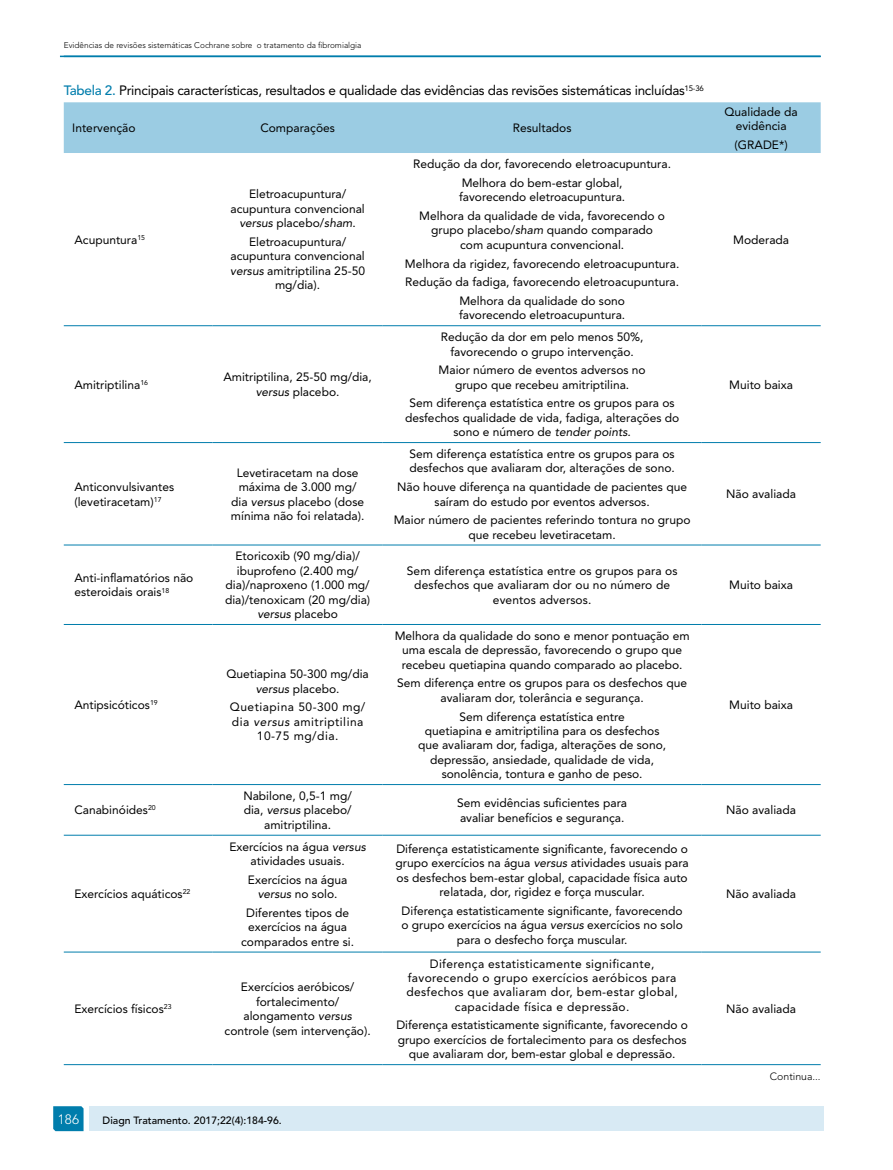
<style>
.page{position:relative;width:893px;height:1170px;background:#fff}
.page>*{position:absolute;margin:0;border:0;box-sizing:border-box;transform-origin:0 0}
.t1{font:13.5px "Avenir LT Std";letter-spacing:-.02em;color:#000}
.t2{font:300 13.5px "Avenir LT Std";color:#fff}
.t3{font:12px/14.4px "Avenir LT Std";color:#000;text-align:center}
.t4{font:12px/14.4px "Avenir LT Std";letter-spacing:.03em;color:#000;text-align:center}
.t5{font:12px/14.4px "Avenir LT Std";letter-spacing:.04em;color:#000;text-align:center}
.t6{font:500 10.5px "Avenir LT Std";color:#000}
.t7{font:300 10.5px "Avenir LT Std";color:#000}
.t8{font:300 8.25px "Avenir LT Std";color:#000}
.s1{font-weight:500;color:#007dac}
.s2{font-style:italic}
</style>
<div class="page">
<div style="left:64px;top:102px;width:757px;height:51px;background:#9bcce3"></div>
<hr style="left:64px;top:325px;width:149px;height:1px;background:#007dac">
<hr style="left:213px;top:325px;width:170px;height:1px;background:#007dac">
<hr style="left:383px;top:325px;width:319px;height:1px;background:#007dac">
<hr style="left:702px;top:325px;width:119px;height:1px;background:#007dac">
<hr style="left:64px;top:442px;width:149px;height:1px;background:#007dac">
<hr style="left:213px;top:442px;width:170px;height:1px;background:#007dac">
<hr style="left:383px;top:442px;width:319px;height:1px;background:#007dac">
<hr style="left:702px;top:442px;width:119px;height:1px;background:#007dac">
<hr style="left:64px;top:544px;width:149px;height:1px;background:#007dac">
<hr style="left:213px;top:544px;width:170px;height:1px;background:#007dac">
<hr style="left:383px;top:544px;width:319px;height:1px;background:#007dac">
<hr style="left:702px;top:544px;width:119px;height:1px;background:#007dac">
<hr style="left:64px;top:624px;width:149px;height:1px;background:#007dac">
<hr style="left:213px;top:624px;width:170px;height:1px;background:#007dac">
<hr style="left:383px;top:624px;width:319px;height:1px;background:#007dac">
<hr style="left:702px;top:624px;width:119px;height:1px;background:#007dac">
<hr style="left:64px;top:784px;width:149px;height:1px;background:#007dac">
<hr style="left:213px;top:784px;width:170px;height:1px;background:#007dac">
<hr style="left:383px;top:784px;width:319px;height:1px;background:#007dac">
<hr style="left:702px;top:784px;width:119px;height:1px;background:#007dac">
<hr style="left:64px;top:834px;width:149px;height:1px;background:#007dac">
<hr style="left:213px;top:834px;width:170px;height:1px;background:#007dac">
<hr style="left:383px;top:834px;width:319px;height:1px;background:#007dac">
<hr style="left:702px;top:834px;width:119px;height:1px;background:#007dac">
<hr style="left:64px;top:951px;width:149px;height:1px;background:#007dac">
<hr style="left:213px;top:951px;width:170px;height:1px;background:#007dac">
<hr style="left:383px;top:951px;width:319px;height:1px;background:#007dac">
<hr style="left:702px;top:951px;width:119px;height:1px;background:#007dac">
<hr style="left:64px;top:1064px;width:149px;height:1px;background:#007dac">
<hr style="left:213px;top:1064px;width:170px;height:1px;background:#007dac">
<hr style="left:383px;top:1064px;width:319px;height:1px;background:#007dac">
<hr style="left:702px;top:1064px;width:119px;height:1px;background:#007dac">
<hr style="left:60px;top:56px;width:761px;height:1px;background:#007dac">
<svg style="left:53px;top:1106px;width:31px;height:24px"></svg>
<div style="left:89px;top:1106px;width:735px;height:24px;background:#d8eaf4"></div>
<p class="t8" style="left:64px;top:40px;width:299px">Evidências de revisões sistemáticas Cochrane sobre o tratamento da fibromialgia</p>
<p class="t1" style="left:64px;top:83px;width:642px"><span class="s1">Tabela 2.</span> Principais características, resultados e qualidade das evidências das revisões sistemáticas incluídas<sup>15-36</sup></p>
<p class="t3" style="left:72px;top:121px;width:65px">Intervenção</p>
<p class="t3" style="left:260px;top:121px;width:76px">Comparações</p>
<p class="t3" style="left:513px;top:121px;width:60px">Resultados</p>
<p class="t3" style="left:74px;top:232px;width:72px">Acupuntura<sup>15</sup></p>
<p class="t3" style="left:230px;top:187px;width:136px">Eletroacupuntura/ acupuntura convencional <span class="s2">versus</span> placebo/<span class="s2">sham</span>.</p>
<p class="t3" style="left:230px;top:235px;width:136px">Eletroacupuntura/ acupuntura convencional <span class="s2">versus</span> amitriptilina 25-50 mg/dia).</p>
<p class="t3" style="left:74px;top:377px;width:75px">Amitriptilina<sup>16</sup></p>
<p class="t3" style="left:223px;top:370px;width:150px">Amitriptilina, 25-50 mg/dia, <span class="s2">versus</span> placebo.</p>
<p class="t3" style="left:74px;top:480px;width:101px;text-align:left">Anticonvulsivantes (levetiracetam)<sup>17</sup></p>
<p class="t3" style="left:74px;top:570px;width:120px;text-align:left">Anti-inflamatórios não esteroidais orais<sup>18</sup></p>
<p class="t3" style="left:74px;top:697px;width:85px">Antipsicóticos<sup>19</sup></p>
<p class="t3" style="left:231px;top:465px;width:135px">Levetiracetam na dose máxima de 3.000 mg/ dia <span class="s2">versus</span> placebo (dose mínima não foi relatada).</p>
<p class="t3" style="left:225px;top:549px;width:147px">Etoricoxib (90 mg/dia)/ ibuprofeno (2.400 mg/ dia)/naproxeno (1.000 mg/ dia)/tenoxicam (20 mg/dia) <span class="s2">versus</span> placebo</p>
<p class="t3" style="left:227px;top:666px;width:144px">Quetiapina 50-300 mg/dia <span class="s2">versus</span> placebo.</p>
<p class="t5" style="left:230px;top:700px;width:137px">Quetiapina 50-300 mg/ dia <span class="s2">versus</span> amitriptilina<br>10-75 mg/dia.</p>
<p class="t3" style="left:413px;top:155px;width:259px;line-height:18.6px">Redução da dor, favorecendo eletroacupuntura.<br>Melhora do bem-estar global,</p>
<p class="t3" style="left:419px;top:188px;width:247px;line-height:18.6px">favorecendo eletroacupuntura.<br>Melhora da qualidade de vida, favorecendo o</p>
<p class="t3" style="left:431px;top:223px;width:223px">grupo placebo/<span class="s2">sham</span> quando comparado com acupuntura convencional.</p>
<p class="t3" style="left:405px;top:254px;width:276px;line-height:18.6px">Melhora da rigidez, favorecendo eletroacupuntura.<br>Redução da fadiga, favorecendo eletroacupuntura.<br>Melhora da qualidade do sono</p>
<p class="t3" style="left:459px;top:308px;width:168px">favorecendo eletroacupuntura.</p>
<p class="t3" style="left:441px;top:330px;width:204px">Redução da dor em pelo menos 50%, favorecendo o grupo intervenção.</p>
<p class="t3" style="left:439px;top:363px;width:209px">Maior número de eventos adversos no grupo que recebeu amitriptilina.</p>
<p class="t3" style="left:405px;top:396px;width:276px">Sem diferença estatística entre os grupos para os desfechos qualidade de vida, fadiga, alterações do sono e número de <span class="s2">tender points.</span></p>
<p class="t3" style="left:409px;top:446px;width:267px;text-align:left">Sem diferença estatística entre os grupos para os desfechos que avaliaram dor, alterações de sono.</p>
<p class="t3" style="left:397px;top:480px;width:291px">Não houve diferença na quantidade de pacientes que saíram do estudo por eventos adversos.</p>
<p class="t3" style="left:394px;top:513px;width:298px">Maior número de pacientes referindo tontura no grupo que recebeu levetiracetam.</p>
<p class="t3" style="left:407px;top:563px;width:272px">Sem diferença estatística entre os grupos para os desfechos que avaliaram dor ou no número de eventos adversos.</p>
<p class="t3" style="left:395px;top:628px;width:296px">Melhora da qualidade do sono e menor pontuação em uma escala de depressão, favorecendo o grupo que recebeu quetiapina quando comparado ao placebo.</p>
<p class="t3" style="left:397px;top:676px;width:291px">Sem diferença entre os grupos para os desfechos que avaliaram dor, tolerância e segurança.</p>
<p class="t3" style="left:418px;top:709px;width:250px">Sem diferença estatística entre<br>quetiapina e amitriptilina para os desfechos que avaliaram dor, fadiga, alterações de sono, depressão, ansiedade, qualidade de vida, sonolência, tontura e ganho de peso.</p>
<p class="t3" style="left:725px;top:104px;width:75px">Qualidade da evidência</p>
<p class="t3" style="left:735px;top:137px;width:55px">(GRADE*)</p>
<p class="t3" style="left:733px;top:232px;width:58px">Moderada</p>
<p class="t3" style="left:729px;top:377px;width:65px">Muito baixa</p>
<p class="t3" style="left:726px;top:487px;width:71px">Não avaliada</p>
<p class="t3" style="left:729px;top:578px;width:65px">Muito baixa</p>
<p class="t3" style="left:729px;top:697px;width:65px">Muito baixa</p>
<p class="t3" style="left:74px;top:803px;width:83px">Canabinóides<sup>20</sup></p>
<p class="t3" style="left:74px;top:886px;width:118px">Exercícios aquáticos<sup>22</sup></p>
<p class="t3" style="left:74px;top:1001px;width:99px">Exercícios físicos<sup>23</sup></p>
<p class="t3" style="left:243px;top:788px;width:110px">Nabilone, 0,5-1 mg/ dia, <span class="s2">versus</span> placebo/ amitriptilina.</p>
<p class="t3" style="left:457px;top:795px;width:171px;text-align:left">Sem evidências suficientes para avaliar benefícios e segurança.</p>
<p class="t3" style="left:726px;top:803px;width:71px">Não avaliada</p>
<p class="t3" style="left:229px;top:839px;width:138px">Exercícios na água <span class="s2">versus </span>atividades usuais.</p>
<p class="t3" style="left:248px;top:872px;width:101px">Exercícios na água <span class="s2">versus</span> no solo.</p>
<p class="t3" style="left:241px;top:905px;width:114px">Diferentes tipos de exercícios na água comparados entre si.</p>
<p class="t3" style="left:225px;top:979px;width:148px">Exercícios aeróbicos/ fortalecimento/ alongamento <span class="s2">versus </span>controle (sem intervenção).</p>
<p class="t3" style="left:395px;top:841px;width:295px">Diferença estatisticamente significante, favorecendo o grupo exercícios na água <span class="s2">versus</span> atividades usuais para os desfechos bem-estar global, capacidade física auto relatada, dor, rigidez e força muscular.</p>
<p class="t3" style="left:401px;top:903px;width:283px">Diferença estatisticamente significante, favorecendo o grupo exercícios na água <span class="s2">versus</span> exercícios no solo para o desfecho força muscular.</p>
<p class="t4" style="left:406px;top:956px;width:273px">Diferença estatisticamente significante, favorecendo o grupo exercícios aeróbicos para desfechos que avaliaram dor, bem-estar global, capacidade física e depressão.</p>
<p class="t3" style="left:396px;top:1018px;width:293px">Diferença estatisticamente significante, favorecendo o grupo exercícios de fortalecimento para os desfechos que avaliaram dor, bem-estar global e depressão.</p>
<p class="t3" style="left:726px;top:886px;width:71px">Não avaliada</p>
<p class="t3" style="left:726px;top:1001px;width:71px">Não avaliada</p>
<p class="t7" style="left:770px;top:1069px;width:52px">Continua...</p>
<p class="t2" style="left:58px;top:1111px;width:23px">186</p>
<p class="t6" style="left:103px;top:1114px;width:181px">Diagn Tratamento. 2017;22(4):184-96.</p>
</div>
